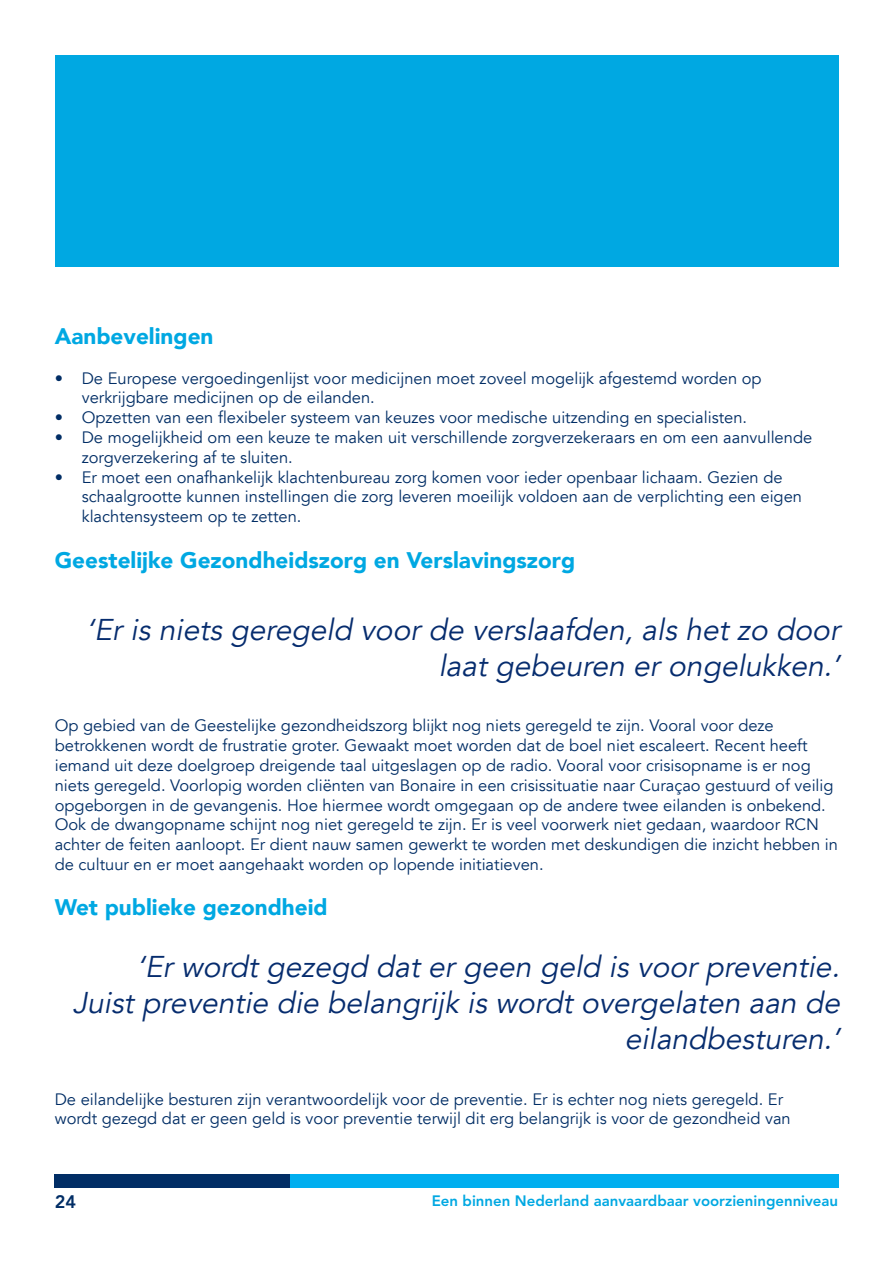
<style>
.page{position:relative;width:893px;height:1263px;background:#fff}
.page>*{position:absolute;margin:0;border:0;box-sizing:border-box;transform-origin:0 0}
.t1{font:italic 30px/36px "Avenir LT";color:#062c6e;text-align:right}
.t2{font:900 22.5px "Avenir LT";color:#00a8e2}
.t3{font:800 18px "Avenir LT Std";color:#012d65}
.t4{font:16.5px/19.8px "Avenir LT";color:#012d65}
.t5{font:800 15px "Avenir LT Std";color:#00a8e2}
</style>
<div class="page">
<div style="left:55px;top:55px;width:783px;height:211px;background:#00a8e2"></div>
<div style="left:54px;top:1174px;width:237px;height:13px;background:#012d65"></div>
<div style="left:291px;top:1174px;width:548px;height:13px;background:#00aeef"></div>
<h2 class="t2" style="left:55px;top:323px;width:160px">Aanbevelingen</h2>
<p class="t4" style="left:82px;top:368px;width:681px;text-indent:-27px">• De Europese vergoedingenlijst voor medicijnen moet zoveel mogelijk afgestemd worden op verkrijgbare medicijnen op de eilanden.</p>
<p class="t4" style="left:55px;top:408px;width:694px">• Opzetten van een flexibeler systeem van keuzes voor medische uitzending en specialisten.</p>
<p class="t4" style="left:82px;top:428px;width:732px;text-indent:-27px">• De mogelijkheid om een keuze te maken uit verschillende zorgverzekeraars en om een aanvullende zorgverzekering af te sluiten.</p>
<p class="t4" style="left:82px;top:467px;width:722px;text-indent:-27px">• Er moet een onafhankelijk klachtenbureau zorg komen voor ieder openbaar lichaam. Gezien de schaalgrootte kunnen instellingen die zorg leveren moeilijk voldoen aan de verplichting een eigen klachtensysteem op te zetten.</p>
<h2 class="t2" style="left:55px;top:546px;width:522px">Geestelijke Gezondheidszorg en Verslavingszorg</h2>
<h1 class="t1" style="left:86px;top:612px;width:761px">‘Er is niets geregeld voor de verslaafden, als het zo door laat gebeuren er ongelukken.’</h1>
<p class="t4" style="left:55px;top:716px;width:785px">Op gebied van de Geestelijke gezondheidszorg blijkt nog niets geregeld te zijn. Vooral voor deze betrokkenen wordt de frustratie groter. Gewaakt moet worden dat de boel niet escaleert. Recent heeft iemand uit deze doelgroep dreigende taal uitgeslagen op de radio. Vooral voor crisisopname is er nog niets geregeld. Voorlopig worden cliënten van Bonaire in een crisissituatie naar Curaçao gestuurd of veilig opgeborgen in de gevangenis. Hoe hiermee wordt omgegaan op de andere twee eilanden is onbekend.<br>Ook de dwangopname schijnt nog niet geregeld te zijn. Er is veel voorwerk niet gedaan, waardoor RCN achter de feiten aanloopt. Er dient nauw samen gewerkt te worden met deskundigen die inzicht hebben in de cultuur en er moet aangehaakt worden op lopende initiatieven.</p>
<h2 class="t2" style="left:55px;top:894px;width:274px">Wet publieke gezondheid</h2>
<h1 class="t1" style="left:72px;top:949px;width:775px">‘Er wordt gezegd dat er geen geld is voor preventie.<br>Juist preventie die belangrijk is wordt overgelaten aan de eilandbesturen.’</h1>
<p class="t4" style="left:55px;top:1089px;width:737px">De eilandelijke besturen zijn verantwoordelijk voor de preventie. Er is echter nog niets geregeld. Er wordt gezegd dat er geen geld is voor preventie terwijl dit erg belangrijk is voor de gezondheid van</p>
<p class="t3" style="left:55px;top:1191px;width:23px">24</p>
<p class="t5" style="left:432px;top:1192px;width:408px">Een binnen Nederland aanvaardbaar voorzieningenniveau</p>
</div>
